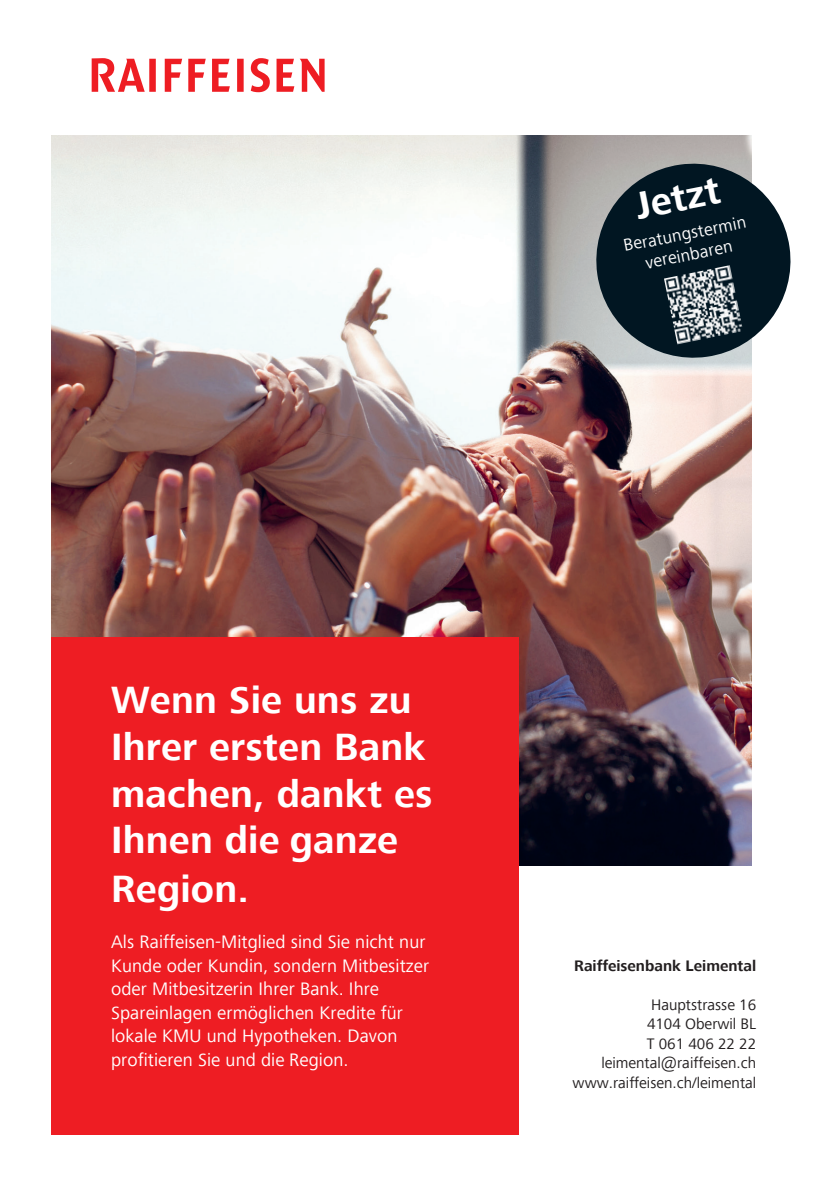
<style>
.page{position:relative;width:840px;height:1191px;background:#fff}
.page>*{position:absolute;margin:0;border:0;box-sizing:border-box;transform-origin:0 0}
.t1{font:700 39px/47.4px "Frutiger Next Com";letter-spacing:.005em;color:#fff}
.t2{font:700 39px "Frutiger Next LT";color:#fff}
.t3{font:18.6px/23.4px "Frutiger Next Com";letter-spacing:.005em;color:#fff}
.t4{font:17.6px/21.2px "Frutiger Next Com";color:#fff;text-align:center}
.t5{font:15.6px/19.6px "Frutiger Next Com";color:#231f20;text-align:right}
.t6{font:700 15.6px "Frutiger Next Com";color:#231f20}
</style>
<div class="page">
<img style="left:51px;top:136px;width:700px;height:729px">
<div style="left:51px;top:637px;width:467px;height:497px;background:#ee1d23"></div>
<svg style="left:589px;top:157px;width:202px;height:207px;background:#48565e"></svg>
<svg style="left:92px;top:58px;width:232px;height:34px"></svg>
<img style="left:663px;top:265px;width:79px;height:79px">
<p class="t2" style="left:631px;top:184px;width:87px;rotate:-11deg">Jetzt</p>
<p class="t4" style="left:621px;top:235px;width:126px;rotate:-11deg">Beratungstermin vereinbaren</p>
<p class="t1" style="left:111px;top:676px;width:323px">Wenn Sie uns zu<br>Ihrer ersten Bank machen, dankt es<br>Ihnen die ganze<br>Region.</p>
<p class="t3" style="left:111px;top:930px;width:319px">Als Raiffeisen-Mitglied sind Sie nicht nur Kunde oder Kundin, sondern Mitbesitzer oder Mitbesitzerin Ihrer Bank. Ihre Spareinlagen ermöglichen Kredite für lokale KMU und Hypotheken. Davon profitieren Sie und die Region.</p>
<p class="t6" style="left:574px;top:956px;width:183px">Raiffeisenbank Leimental</p>
<p class="t5" style="left:572px;top:994px;width:185px">Hauptstrasse 16<br>4104 Oberwil BL<br>T 061 406 22 22 leimental@raiffeisen.ch www.raiffeisen.ch/leimental</p>
</div>
